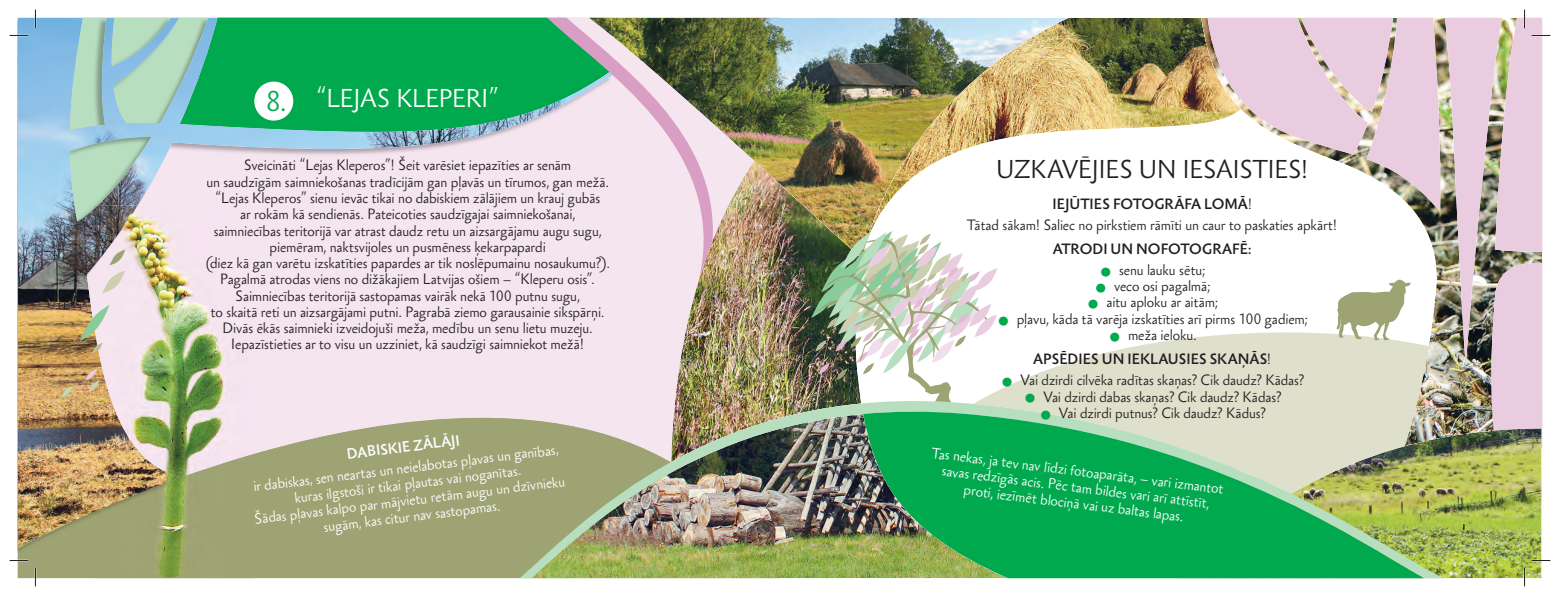
<style>
.page{position:relative;width:1560px;height:596px;background:#fff}
.page>*{position:absolute;margin:0;border:0;box-sizing:border-box;transform-origin:0 0}
.t1{font:23.75px "Sebastian Light Pro";letter-spacing:-.005em;color:#231f20}
.t2{font:23.75px "Sebastian Light Pro";color:#fff}
.t3{font:13.75px/16.2px "Sebastian Light Pro";letter-spacing:-.005em;color:#231f20;text-align:center}
.t4{font:13.75px/16.2px "Sebastian Light Pro";color:#fff;text-align:center}
.t5{font:700 13.75px/24.4px "Sebastian Light SC";letter-spacing:.005em;color:#231f20;text-align:center}
.s1{font-size:26.25px;color:#00a94e}
.s2{font-family:"Sebastian Light SC";font-weight:700}
.s3{font-size:25px;color:#00a94e}
.s4{font-family:"Sebastian Light Pro";font-weight:400;font-size:25px;color:#00a94e}
.s5{font-family:"Sebastian Light Pro";font-weight:400}
</style>
<div class="page">
<svg style="left:1017px;top:337px;width:184px;height:45px;fill:#dee0cc"></svg>
<img style="left:780px;top:259px;width:30px;height:123px">
<img style="left:18px;top:259px;width:762px;height:318px">
<img style="left:1068px;top:18px;width:133px;height:113px">
<img style="left:1423px;top:446px;width:118px;height:132px">
<img style="left:729px;top:18px;width:339px;height:241px">
<img style="left:519px;top:382px;width:923px;height:195px">
<svg style="left:863px;top:410px;width:560px;height:168px;background:#42b468"></svg>
<svg style="left:612px;top:19px;width:117px;height:260px;background:#c4b7b4"></svg>
<div style="left:253px;top:548px;width:278px;height:7px;background:#9ea374"></div>
<img style="left:18px;top:548px;width:76px;height:7px">
<svg style="left:612px;top:18px;width:149px;height:1px"></svg>
<img style="left:18px;top:18px;width:594px;height:530px">
<img style="left:1201px;top:18px;width:340px;height:428px">
<img style="left:531px;top:413px;width:476px;height:165px">
<img style="left:94px;top:477px;width:159px;height:101px">
<img style="left:181px;top:206px;width:72px;height:271px">
<svg style="left:69px;top:18px;width:139px;height:203px;background:#a8cdc8"></svg>
<img style="left:94px;top:206px;width:87px;height:305px">
<svg style="left:102px;top:249px;width:23px;height:44px"></svg>
<svg style="left:80px;top:304px;width:30px;height:50px"></svg>
<svg style="left:85px;top:368px;width:15px;height:23px"></svg>
<svg style="left:61px;top:386px;width:12px;height:11px"></svg>
<svg style="left:1335px;top:278px;width:75px;height:63px"></svg>
<img style="left:810px;top:231px;width:187px;height:171px">
<div style="left:254px;top:81px;width:39px;height:39px;background:#fff;border-radius:50%"></div>
<svg style="left:10px;top:35px;width:18px;height:1px"></svg>
<svg style="left:1531px;top:35px;width:18px;height:1px"></svg>
<svg style="left:10px;top:559px;width:18px;height:2px"></svg>
<svg style="left:1531px;top:559px;width:18px;height:2px"></svg>
<svg style="left:35px;top:10px;width:1px;height:18px"></svg>
<svg style="left:35px;top:567px;width:1px;height:19px"></svg>
<p class="t2" style="left:266px;top:89px;width:234px"><span class="s1">8.</span> “LEJAS KLEPERI”</p>
<p class="t3" style="left:205px;top:159px;width:406px">Sveicināti “Lejas Kleperos”! Šeit varēsiet iepazīties ar senām<br>un saudzīgām saimniekošanas tradīcijām gan pļavās un tīrumos, gan mežā. “Lejas Kleperos” sienu ievāc tikai no dabiskiem zālājiem un krauj gubās<br>ar rokām kā sendienās. Pateicoties saudzīgajai saimniekošanai, saimniecības teritorijā var atrast daudz retu un aizsargājamu augu sugu, piemēram, naktsvijoles un pusmēness ķekarpapardi<br>(diez kā gan varētu izskatīties papardes ar tik noslēpumainu nosaukumu?).<br>Pagalmā atrodas viens no dižākajiem Latvijas ošiem – “Kleperu osis”.<br>Saimniecības teritorijā sastopamas vairāk nekā 100 putnu sugu,<br>to skaitā reti un aizsargājami putni. Pagrabā ziemo garausainie sikspārņi.<br>Divās ēkās saimnieki izveidojuši meža, medību un senu lietu muzeju.<br>Iepazīstieties ar to visu un uzziniet, kā saudzīgi saimniekot mežā!</p>
<p class="t4" style="left:250px;top:456px;width:308px;line-height:20.9px;rotate:-7deg"><span class="s2">DABISKIE ZĀLĀJI<br></span>ir dabiskas, sen neartas un neielabotas pļavas un ganības,</p>
<p class="t4" style="left:252px;top:496px;width:314px;rotate:-7deg">kuras ilgstoši ir tikai pļautas vai noganītas.<br>Šādas pļavas kalpo par mājvietu retām augu un dzīvnieku sugām, kas citur nav sastopamas.</p>
<p class="t1" style="left:995px;top:159px;width:314px">UZKAVĒJIES UN IESAISTIES!</p>
<p class="t3" style="left:967px;top:195px;width:371px;line-height:20.9px"><span class="s2">IEJŪTIES FOTOGRĀFA LOMĀ</span>!<br>Tātad sākam! Saliec no pirkstiem rāmīti un caur to paskaties apkārt!</p>
<p class="t5" style="left:1052px;top:237px;width:200px">ATRODI UN NOFOTOGRAFĒ:</p>
<p class="t3" style="left:1098px;top:263px;width:108px"><span class="s3">•</span> senu lauku sētu;</p>
<p class="t3" style="left:1093px;top:279px;width:118px"><span class="s3">•</span> veco osi pagalmā;</p>
<p class="t3" style="left:1085px;top:296px;width:134px"><span class="s3">•</span> aitu aploku ar aitām;</p>
<p class="t3" style="left:996px;top:312px;width:313px"><span class="s3">•</span> pļavu, kāda tā varēja izskatīties arī pirms 100 gadiem;</p>
<p class="t5" style="left:1033px;top:323px;width:239px"><span class="s4">•</span> <span class="s5">meža ieloku.<br></span>APSĒDIES UN IEKLAUSIES SKAŅĀS<span class="s5">!</span></p>
<p class="t3" style="left:1000px;top:373px;width:305px"><span class="s3">•</span> Vai dzirdi cilvēka radītas skaņas? Cik daudz? Kādas?</p>
<p class="t3" style="left:1022px;top:390px;width:260px"><span class="s3">•</span> Vai dzirdi dabas skaņas? Cik daudz? Kādas?</p>
<p class="t3" style="left:1038px;top:406px;width:229px"><span class="s3">•</span> Vai dzirdi putnus? Cik daudz? Kādus?</p>
<p class="t4" style="left:932px;top:446px;width:295px;rotate:7deg">Tas nekas, ja tev nav līdzi fotoaparāta, – vari izmantot savas redzīgās acis. Pēc tam bildes vari arī attīstīt, proti, iezīmēt blociņā vai uz baltas lapas.</p>
</div>
